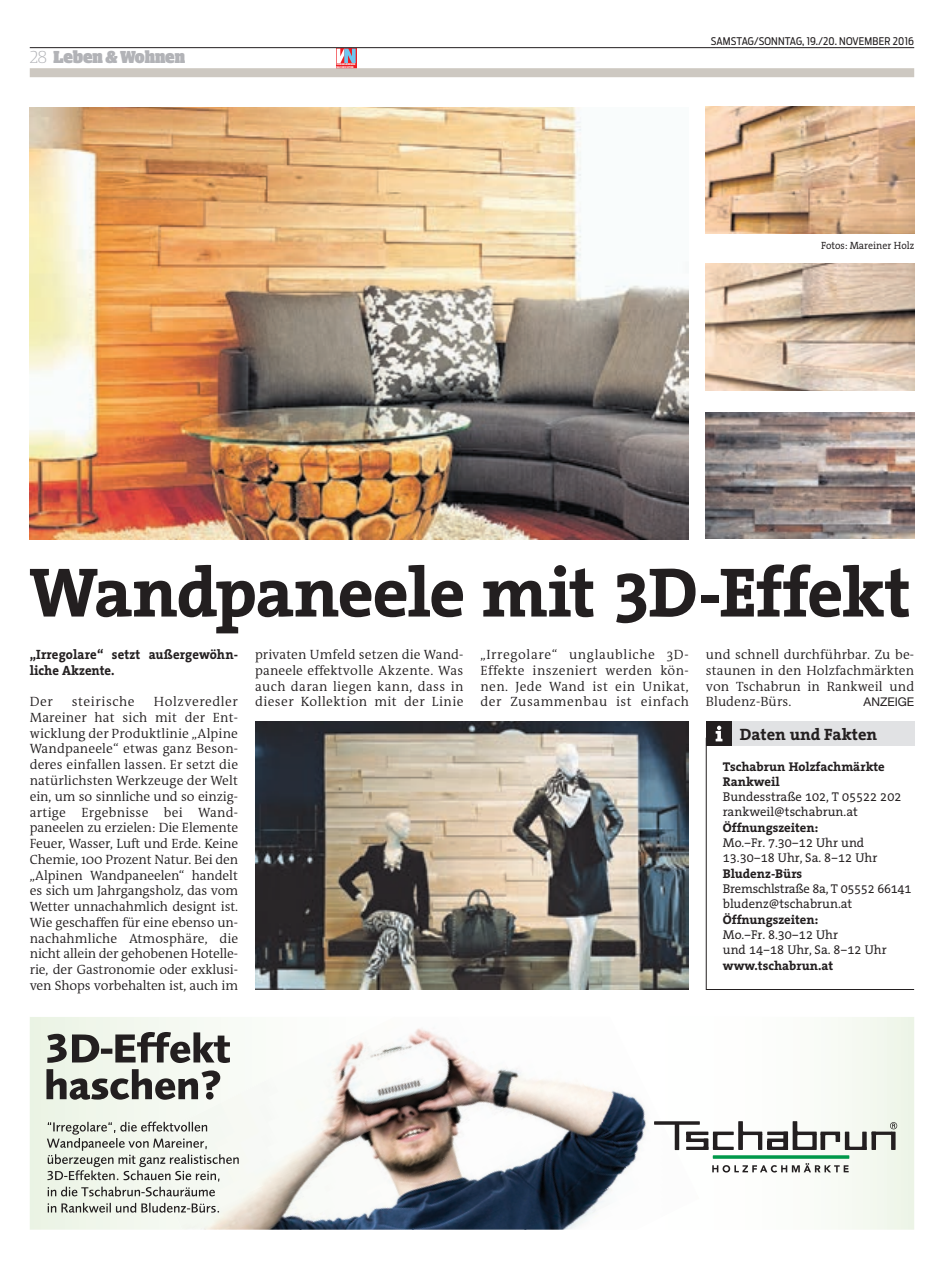
<style>
.page{position:relative;width:944px;height:1285px;background:#fff}
.page>*{position:absolute;margin:0;border:0;box-sizing:border-box;transform-origin:0 0}
.t1{font:700 70.5px "The Serif Office";letter-spacing:-.025em;color:#231f20}
.t2{font:17.4px "Guardian Compact Ultra";letter-spacing:-.005em;color:#b2b3b7}
.t3{font:700 16.5px "The Serif Office";color:#231f20}
.t4{font:300 13.5px/15.8px "The Antiqua B W4";letter-spacing:.025em;color:#231f20;text-align:justify}
.t5{font:700 13.5px/15.8px "The Serif Office";letter-spacing:.01em;color:#231f20;scale:.95 1}
.t6{font:12.75px/15.3px "The Serif Office";color:#231f20}
.t7{font:700 12.75px/15.3px "The Serif Office";color:#231f20}
.t8{font:12.75px/15.3px "The Serif Office";letter-spacing:-.02em;color:#231f20}
.t9{font:12px "Helvetica Neue";color:#231f20}
.t10{font:10.5px "Antenna Cond";letter-spacing:.02em;color:#231f20}
.t11{font:10.5px "The Serif Office";color:#231f20;scale:.95 1}
.t12{font:900 2.4px/2.1px "Antenna Cond";letter-spacing:.02em;color:#fff}
.s1{font-family:"Guardian Compact";font-weight:300}
</style>
<div class="page">
<svg style="left:30px;top:1017px;width:884px;height:212px"></svg>
<img style="left:182px;top:1229px;width:454px;height:1px">
<img style="left:139px;top:1017px;width:412px;height:212px">
<img style="left:551px;top:1017px;width:148px;height:204px">
<img style="left:299px;top:1087px;width:310px;height:142px">
<img style="left:411px;top:1132px;width:220px;height:97px">
<img style="left:524px;top:1176px;width:128px;height:53px">
<svg style="left:654px;top:1120px;width:46px;height:4px"></svg>
<hr style="left:675px;top:1123px;width:4px;height:26px;background:#231f20">
<div style="left:686px;top:1131px;width:5px;height:10px;background:#231f20"></div>
<hr style="left:704px;top:1138px;width:4px;height:11px;background:#231f20">
<hr style="left:686px;top:1131px;width:22px;height:3px;background:#231f20">
<hr style="left:686px;top:1146px;width:22px;height:3px;background:#231f20">
<hr style="left:686px;top:1138px;width:22px;height:3px;background:#231f20">
<div style="left:738px;top:1120px;width:5px;height:29px;background:#231f20"></div>
<hr style="left:742px;top:1131px;width:20px;height:3px;background:#231f20">
<hr style="left:758px;top:1133px;width:4px;height:16px;background:#231f20">
<div style="left:783px;top:1131px;width:5px;height:18px;background:#231f20"></div>
<hr style="left:767px;top:1146px;width:21px;height:3px;background:#231f20">
<hr style="left:767px;top:1131px;width:21px;height:3px;background:#231f20">
<hr style="left:767px;top:1138px;width:21px;height:3px;background:#231f20">
<div style="left:767px;top:1140px;width:5px;height:8px;background:#231f20"></div>
<hr style="left:793px;top:1120px;width:4px;height:29px;background:#231f20">
<hr style="left:797px;top:1131px;width:20px;height:3px;background:#231f20">
<div style="left:812px;top:1133px;width:5px;height:16px;background:#231f20"></div>
<hr style="left:796px;top:1146px;width:18px;height:3px;background:#231f20">
<hr style="left:713px;top:1131px;width:21px;height:3px;background:#231f20">
<hr style="left:713px;top:1146px;width:21px;height:3px;background:#231f20">
<hr style="left:713px;top:1133px;width:4px;height:15px;background:#231f20">
<hr style="left:820px;top:1131px;width:20px;height:3px;background:#231f20">
<div style="left:820px;top:1132px;width:5px;height:17px;background:#231f20"></div>
<svg style="left:835px;top:1134px;width:5px;height:7px"></svg>
<div style="left:862px;top:1131px;width:5px;height:18px;background:#231f20"></div>
<hr style="left:846px;top:1146px;width:21px;height:3px;background:#231f20">
<hr style="left:845px;top:1131px;width:4px;height:18px;background:#231f20">
<div style="left:871px;top:1131px;width:5px;height:18px;background:#231f20"></div>
<hr style="left:872px;top:1131px;width:20px;height:3px;background:#231f20">
<svg style="left:890px;top:1121px;width:7px;height:14px"></svg>
<div style="left:891px;top:1131px;width:5px;height:18px;background:#231f20"></div>
<svg style="left:713px;top:1154px;width:136px;height:4px"></svg>
<svg style="left:712px;top:1162px;width:137px;height:10px"></svg>
<svg style="left:46px;top:1068px;width:174px;height:31px"></svg>
<svg style="left:47px;top:1031px;width:183px;height:31px"></svg>
<svg style="left:48px;top:1202px;width:171px;height:10px"></svg>
<svg style="left:47px;top:1121px;width:192px;height:75px"></svg>
<div style="left:706px;top:721px;width:208px;height:25px;background:#e1e2e4"></div>
<div style="left:706px;top:721px;width:25px;height:25px;background:#231f20"></div>
<svg style="left:716px;top:725px;width:6px;height:11px"></svg>
<svg style="left:705px;top:736px;width:210px;height:254px"></svg>
<img style="left:706px;top:106px;width:208px;height:127px">
<img style="left:706px;top:263px;width:208px;height:128px">
<img style="left:706px;top:412px;width:208px;height:126px">
<img style="left:30px;top:107px;width:659px;height:432px">
<img style="left:255px;top:721px;width:434px;height:268px">
<div style="left:336px;top:48px;width:20px;height:20px;background:#ee1d23"></div>
<svg style="left:337px;top:49px;width:19px;height:14px"></svg>
<hr style="left:30px;top:47px;width:884px;height:1px;background:#231f20">
<div style="left:30px;top:68px;width:884px;height:9px;background:#cdc8c1"></div>
<p class="t2" style="left:30px;top:47px;width:157px"><span class="s1">28</span> Leben &amp; Wohnen</p>
<p class="t12" style="left:336px;top:64px;width:21px">VORARLBERGER<br>NACHRICHTEN</p>
<p class="t10" style="left:711px;top:34px;width:205px">SAMSTAG/SONNTAG, 19./20. NOVEMBER 2016</p>
<p class="t11" style="left:821px;top:239px;width:100px">Fotos: Mareiner Holz</p>
<h1 class="t1" style="left:29px;top:546px;width:883px">Wandpaneele mit 3D-Effekt</h1>
<p class="t5" style="left:30px;top:646px;width:221px">„Irregolare“ setzt außergewöhn&shy;liche Akzente.</p>
<p class="t4" style="left:30px;top:693px;width:25px">Der</p>
<p class="t4" style="left:72px;top:693px;width:64px">steirische</p>
<p class="t4" style="left:30px;top:693px;width:210px;text-indent:124px">Holzveredler Mareiner hat sich mit der Ent&shy;wicklung der Produktlinie „Alpine Wandpaneele“ etwas ganz Beson&shy;deres einfallen lassen. Er setzt die natürlichsten Werkzeuge der Welt ein, um so sinnliche und so einzig&shy;artige Ergebnisse bei Wand&shy;paneelen zu erzielen: Die Elemente Feuer, Wasser, Luft und Erde. Keine Chemie, 100 Prozent Natur. Bei den „Alpinen Wandpaneelen“ handelt es sich um Jahrgangsholz, das vom Wetter unnachahmlich designt ist.<br>Wie geschaffen für eine ebenso un&shy;nachahmliche Atmosphäre, die nicht allein der gehobenen Hotelle&shy;rie, der Gastronomie oder exklusi&shy;ven Shops vorbehalten ist, auch im</p>
<p class="t4" style="left:255px;top:646px;width:210px">privaten Umfeld setzen die Wand&shy;paneele effektvolle Akzente. Was auch daran liegen kann, dass in dieser Kollektion mit der Linie</p>
<p class="t4" style="left:480px;top:646px;width:210px">„Irregolare“ unglaubliche 3D-Effekte inszeniert werden kön&shy;nen. Jede Wand ist ein Unikat, der Zusammenbau ist einfach</p>
<p class="t4" style="left:706px;top:646px;width:210px">und schnell durchführbar. Zu be&shy;staunen in den Holzfachmärkten von Tschabrun in Rankweil und Bludenz-Bürs.</p>
<p class="t9" style="left:864px;top:694px;width:52px">ANZEIGE</p>
<p class="t3" style="left:740px;top:723px;width:139px">Daten und Fakten</p>
<p class="t7" style="left:723px;top:758px;width:164px">Tschabrun Holzfachmärkte<br>Rankweil</p>
<p class="t6" style="left:723px;top:788px;width:180px">Bundesstraße 102, T 05522 202 rankweil@tschabrun.at</p>
<p class="t7" style="left:723px;top:819px;width:97px">Öffnungszeiten:</p>
<p class="t6" style="left:723px;top:834px;width:156px">Mo.–Fr. 7.30–12 Uhr und<br>13.30–18 Uhr, Sa. 8–12 Uhr</p>
<p class="t7" style="left:723px;top:865px;width:81px">Bludenz-Bürs</p>
<p class="t8" style="left:723px;top:880px;width:190px">Bremschlstraße 8a, T 05552 66141 bludenz@tschabrun.at</p>
<p class="t7" style="left:723px;top:911px;width:97px">Öffnungszeiten:</p>
<p class="t6" style="left:723px;top:926px;width:165px">Mo.–Fr. 8.30–12 Uhr<br>und 14–18 Uhr, Sa. 8–12 Uhr</p>
<p class="t7" style="left:723px;top:957px;width:112px">www.tschabrun.at</p>
</div>
